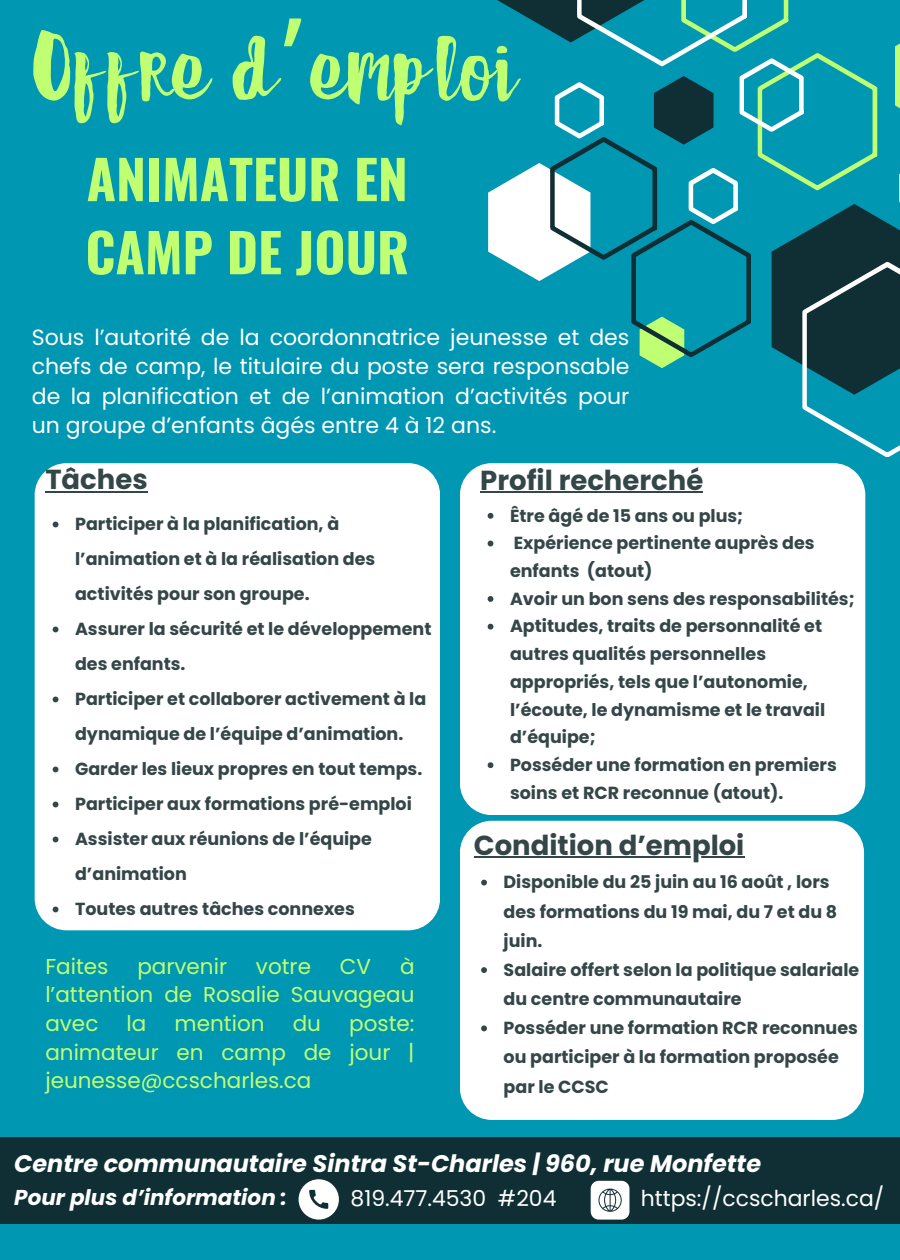
<style>
.page{position:relative;width:900px;height:1260px;background:#0097b2}
.page>*{position:absolute;margin:0;border:0;box-sizing:border-box;transform-origin:0 0}
.t1{font:113.5px "FAITHFUL";color:#c1ff72}
.t2{font:700 53.5px/73px "Oswald";color:#c1ff72}
.t3{font:700 27.5px "Poppins";color:#344648}
.t4{font:italic 700 24px "Poppins";color:#fff}
.t5{font:22px/29.2px "Poppins";color:#fff;text-align:justify}
.t6{font:21.5px/28.8px "Poppins";color:#c1ff72;text-align:justify}
.t7{font:italic 700 21.5px "Poppins";color:#fff}
.t8{font:700 17.5px/27.8px "Poppins";color:#344648}
.s1{font-family:"Noto Sans Gurmukhi"}
</style>
<div class="page">
<svg style="left:488px;top:0;width:412px;height:457px"></svg>
<div style="left:0;top:1137px;width:900px;height:87px;background:#102f34"></div>
<div style="left:35px;top:463px;width:405px;height:467px;background:#fff;border-radius:32px"></div>
<svg style="left:591px;top:1181px;width:38px;height:39px"></svg>
<div style="left:460px;top:463px;width:405px;height:352px;background:#fff;border-radius:32px"></div>
<hr style="left:480px;top:491px;width:223px;height:1px;background:#344648">
<svg style="left:488px;top:513px;width:5px;height:6px"></svg>
<svg style="left:488px;top:541px;width:5px;height:5px"></svg>
<svg style="left:488px;top:596px;width:5px;height:6px"></svg>
<svg style="left:488px;top:624px;width:5px;height:6px"></svg>
<svg style="left:488px;top:762px;width:5px;height:6px"></svg>
<div style="left:460px;top:821px;width:404px;height:299px;background:#fff;border-radius:32px"></div>
<svg style="left:299px;top:1179px;width:40px;height:41px"></svg>
<hr style="left:45px;top:491px;width:103px;height:1px;background:#344648">
<svg style="left:53px;top:522px;width:5px;height:5px"></svg>
<svg style="left:53px;top:627px;width:5px;height:5px"></svg>
<svg style="left:53px;top:697px;width:5px;height:5px"></svg>
<svg style="left:53px;top:767px;width:5px;height:5px"></svg>
<svg style="left:53px;top:802px;width:5px;height:5px"></svg>
<svg style="left:53px;top:837px;width:5px;height:5px"></svg>
<svg style="left:53px;top:907px;width:5px;height:5px"></svg>
<hr style="left:474px;top:856px;width:270px;height:2px;background:#344648">
<svg style="left:481px;top:880px;width:6px;height:6px"></svg>
<svg style="left:481px;top:967px;width:6px;height:6px"></svg>
<svg style="left:481px;top:1026px;width:6px;height:5px"></svg>
<p class="t1" style="left:33px;top:16px;width:486px">Offre d<span class="s1">’</span>emploi</p>
<p class="t2" style="left:85px;top:140px;width:325px">ANIMATEUR EN<br>CAMP DE JOUR</p>
<p class="t5" style="left:32px;top:323px;width:599px">Sous l’autorité de la coordonnatrice jeunesse et des chefs de camp, le titulaire du poste sera responsable de la planification et de l’animation d’activités pour un groupe d’enfants âgés entre 4 à 12 ans.</p>
<p class="t3" style="left:45px;top:461px;width:104px">Tâches</p>
<p class="t8" style="left:75px;top:507px;width:302px;line-height:35px">Participer à la planification, à l’animation et à la réalisation des activités pour son groupe.</p>
<p class="t8" style="left:75px;top:612px;width:358px;line-height:35px">Assurer la sécurité et le développement des enfants.</p>
<p class="t8" style="left:75px;top:682px;width:353px;line-height:35px">Participer et collaborer activement à la dynamique de l’équipe d’animation.</p>
<p class="t8" style="left:75px;top:755px;width:349px">Garder les lieux propres en tout temps.</p>
<p class="t8" style="left:75px;top:790px;width:338px">Participer aux formations pré-emploi</p>
<h3 class="t8" style="left:75px;top:822px;width:298px;line-height:35px">Assister aux réunions de l’équipe d’animation</h3>
<p class="t8" style="left:75px;top:895px;width:281px">Toutes autres tâches connexes</p>
<p class="t6" style="left:45px;top:952px;width:371px;text-indent:355px">à l’attention de Rosalie Sauvageau avec</p>
<p class="t6" style="left:45px;top:952px;width:65px">Faites</p>
<p class="t6" style="left:137px;top:952px;width:91px">parvenir</p>
<p class="t6" style="left:256px;top:952px;width:57px">votre</p>
<p class="t6" style="left:340px;top:952px;width:33px">CV</p>
<p class="t6" style="left:127px;top:1009px;width:21px">la</p>
<p class="t6" style="left:175px;top:1009px;width:91px">mention</p>
<p class="t6" style="left:293px;top:1009px;width:30px">du</p>
<p class="t6" style="left:45px;top:1009px;width:371px;text-indent:304px">poste: animateur en camp de jour | jeunesse@ccscharles.ca</p>
<p class="t3" style="left:480px;top:461px;width:224px">Profil recherché</p>
<h1 class="t8" style="left:510px;top:502px;width:235px">Être âgé de 15 ans ou plus;</h1>
<h2 class="t8" style="left:510px;top:529px;width:306px">Expérience pertinente auprès des enfants (atout)</h2>
<h5 class="t8" style="left:510px;top:585px;width:346px">Avoir un bon sens des responsabilités;</h5>
<h3 class="t8" style="left:510px;top:612px;width:317px">Aptitudes, traits de personnalité et autres qualités personnelles appropriés, tels que l’autonomie, l’écoute, le dynamisme et le travail d’équipe;</h3>
<p class="t8" style="left:510px;top:751px;width:328px">Posséder une formation en premiers soins et RCR reconnue (atout).</p>
<p class="t3" style="left:474px;top:826px;width:272px">Condition d’emploi</p>
<p class="t8" style="left:504px;top:868px;width:335px;line-height:29.2px">Disponible du 25 juin au 16 août , lors des formations du 19 mai, du 7 et du 8 juin.</p>
<p class="t8" style="left:504px;top:955px;width:357px;line-height:29.2px">Salaire offert selon la politique salariale du centre communautaire</p>
<h4 class="t8" style="left:504px;top:1014px;width:356px;line-height:29.2px">Posséder une formation RCR reconnues ou participer à la formation proposée par le CCSC</h4>
<p class="t4" style="left:14px;top:1147px;width:748px">Centre communautaire Sintra St-Charles | 960, rue Monfette</p>
<p class="t7" style="left:14px;top:1182px;width:274px">Pour plus d’information :</p>
<h3 class="t5" style="left:641px;top:1183px;width:245px">https://ccscharles.ca/</h3>
<p class="t5" style="left:351px;top:1183px;width:207px">819.477.4530 #204</p>
</div>
